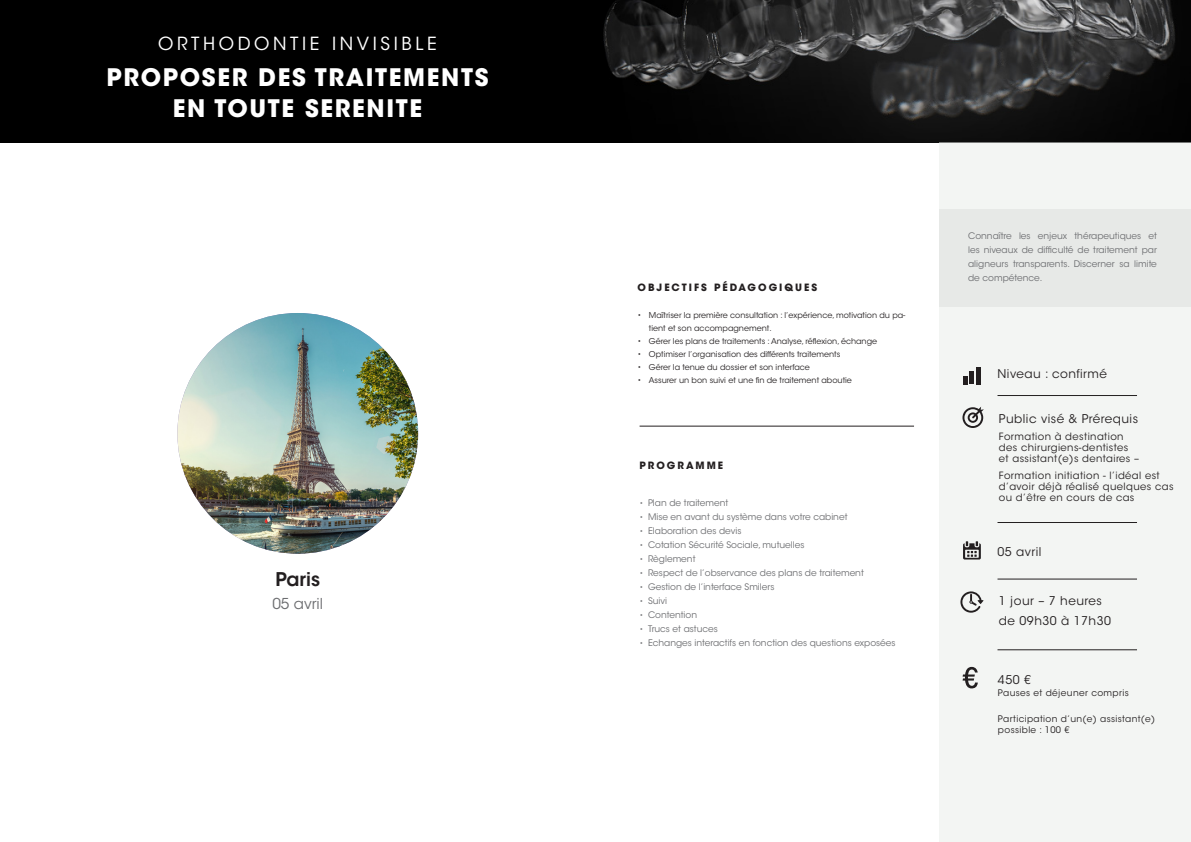
<style>
.page{position:relative;width:1191px;height:842px;background:#fff}
.page>*{position:absolute;margin:0;border:0;box-sizing:border-box;transform-origin:0 0}
.titre_gras{font:700 24px "ITC Avant Garde Std";letter-spacing:.07em;color:#fff}
.t1{font:600 18.8px "ITC Avant Garde Std";color:#231f20}
.titre_gras-2{font:18px "ITC Avant Garde Std";letter-spacing:.2em;color:#fff}
.t2{font:15px "ITC Avant Garde Std";color:#6c6d70}
.Pris_bleu_light{font:12px "ITC Avant Garde Std";letter-spacing:.04em;color:#231f20}
.Pris_bleu_light-2{font:10px/11px "ITC Avant Garde Std";letter-spacing:.04em;color:#231f20}
.titre_gras-3{font:700 10px "ITC Avant Garde Std";letter-spacing:.2em;color:#231f20}
.TXT_courant{font:9px/14px "ITC Avant Garde Std";color:#6c6d70;text-align:justify}
.Pris_bleu_light-3{font:9px/11px "ITC Avant Garde Std";letter-spacing:.04em;color:#231f20}
.t3{font:8px/13px "ITC Avant Garde Std";color:#231f20}
.s1{font-size:8px}
</style>
<div class="page">
<div style="left:0;top:0;width:1191px;height:142px;background:#000"></div>
<img style="left:603px;top:0;width:573px;height:142px">
<div style="left:939px;top:142px;width:252px;height:700px;background:#f3f5f3"></div>
<div style="left:939px;top:209px;width:252px;height:98px;background:#e7e9e7"></div>
<img style="left:177px;top:313px;width:241px;height:241px;border-radius:120px">
<hr style="left:997px;top:395px;width:140px;height:1px;background:#231f20">
<hr style="left:997px;top:522px;width:140px;height:1px;background:#231f20">
<hr style="left:997px;top:579px;width:140px;height:1px;background:#231f20">
<div style="left:962px;top:376px;width:5px;height:8px;background:#231f20"></div>
<div style="left:969px;top:372px;width:5px;height:12px;background:#231f20"></div>
<div style="left:976px;top:367px;width:5px;height:17px;background:#231f20"></div>
<svg style="left:963px;top:541px;width:17px;height:18px"></svg>
<svg style="left:960px;top:591px;width:23px;height:22px"></svg>
<svg style="left:962px;top:407px;width:22px;height:21px"></svg>
<hr style="left:639px;top:426px;width:275px;height:1px;background:#231f20">
<hr style="left:997px;top:650px;width:140px;height:1px;background:#231f20">
<svg style="left:962px;top:667px;width:15px;height:21px"></svg>
<p class="titre_gras-2" style="left:158px;top:33px;width:280px">ORTHODONTIE INVISIBLE</p>
<p class="titre_gras" style="left:107px;top:62px;width:383px">PROPOSER DES TRAITEMENTS</p>
<p class="titre_gras" style="left:173px;top:93px;width:251px">EN TOUTE SERENITE</p>
<p class="t1" style="left:275px;top:568px;width:46px">Paris</p>
<p class="t2" style="left:272px;top:594px;width:52px">05 avril</p>
<p class="titre_gras-3" style="left:637px;top:281px;width:181px">OBJECTIFS PÉDAGOGIQUES</p>
<p class="t3" style="left:649px;top:308px;width:258px;text-indent:-11px">• Maîtriser la première consultation : l’expérience, motivation du pa&shy;tient et son accompagnement.</p>
<p class="t3" style="left:637px;top:334px;width:241px">• Gérer les plans de traitements : Analyse, réflexion, échange</p>
<p class="t3" style="left:637px;top:347px;width:204px">• Optimiser l’organisation des différents traitements</p>
<p class="t3" style="left:637px;top:360px;width:174px">• Gérer la tenue du dossier et son interface</p>
<p class="t3" style="left:637px;top:373px;width:216px">• Assurer un bon suivi et une fin de traitement aboutie</p>
<p class="titre_gras-3" style="left:639px;top:459px;width:85px">PROGRAMME</p>
<p class="TXT_courant" style="left:639px;top:496px;width:90px"><span class="s1">•</span> Plan de traitement</p>
<p class="TXT_courant" style="left:639px;top:510px;width:209px"><span class="s1">•</span> Mise en avant du système dans votre cabinet</p>
<p class="TXT_courant" style="left:639px;top:524px;width:103px"><span class="s1">•</span> Elaboration des devis</p>
<p class="TXT_courant" style="left:639px;top:538px;width:166px"><span class="s1">•</span> Cotation Sécurité Sociale, mutuelles</p>
<p class="TXT_courant" style="left:639px;top:552px;width:57px"><span class="s1">•</span> Règlement</p>
<p class="TXT_courant" style="left:639px;top:566px;width:226px"><span class="s1">•</span> Respect de l’observance des plans de traitement</p>
<p class="TXT_courant" style="left:639px;top:580px;width:136px"><span class="s1">•</span> Gestion de l’interface Smilers</p>
<p class="TXT_courant" style="left:639px;top:594px;width:29px"><span class="s1">•</span> Suivi</p>
<p class="TXT_courant" style="left:639px;top:608px;width:59px"><span class="s1">•</span> Contention</p>
<p class="TXT_courant" style="left:639px;top:622px;width:80px"><span class="s1">•</span> Trucs et astuces</p>
<p class="TXT_courant" style="left:639px;top:636px;width:258px"><span class="s1">•</span> Echanges interactifs en fonction des questions exposées</p>
<p class="TXT_courant" style="left:968px;top:229px;width:190px">Connaître les enjeux thérapeutiques et les niveaux de difficulté de traitement par aligneurs transparents. Discerner sa limite de compétence.</p>
<p class="Pris_bleu_light" style="left:997px;top:366px;width:111px">Niveau : confirmé</p>
<p class="Pris_bleu_light" style="left:999px;top:412px;width:141px">Public visé &amp; Prérequis</p>
<p class="Pris_bleu_light-2" style="left:999px;top:431px;width:142px">Formation à destination des chirurgiens-dentistes et assistant(e)s dentaires –</p>
<p class="Pris_bleu_light-2" style="left:999px;top:470px;width:176px">Formation initiation - l’idéal est d’avoir déjà réalisé quelques cas ou d’être en cours de cas</p>
<p class="Pris_bleu_light" style="left:997px;top:544px;width:46px">05 avril</p>
<p class="Pris_bleu_light" style="left:999px;top:594px;width:104px">1 jour – 7 heures</p>
<p class="Pris_bleu_light" style="left:999px;top:613px;width:114px">de 09h30 à 17h30</p>
<p class="Pris_bleu_light" style="left:998px;top:672px;width:34px">450 €</p>
<p class="Pris_bleu_light-3" style="left:998px;top:687px;width:132px">Pauses et déjeuner compris</p>
<p class="Pris_bleu_light-3" style="left:998px;top:713px;width:159px">Participation d’un(e) assistant(e) possible : 100 €</p>
</div>
